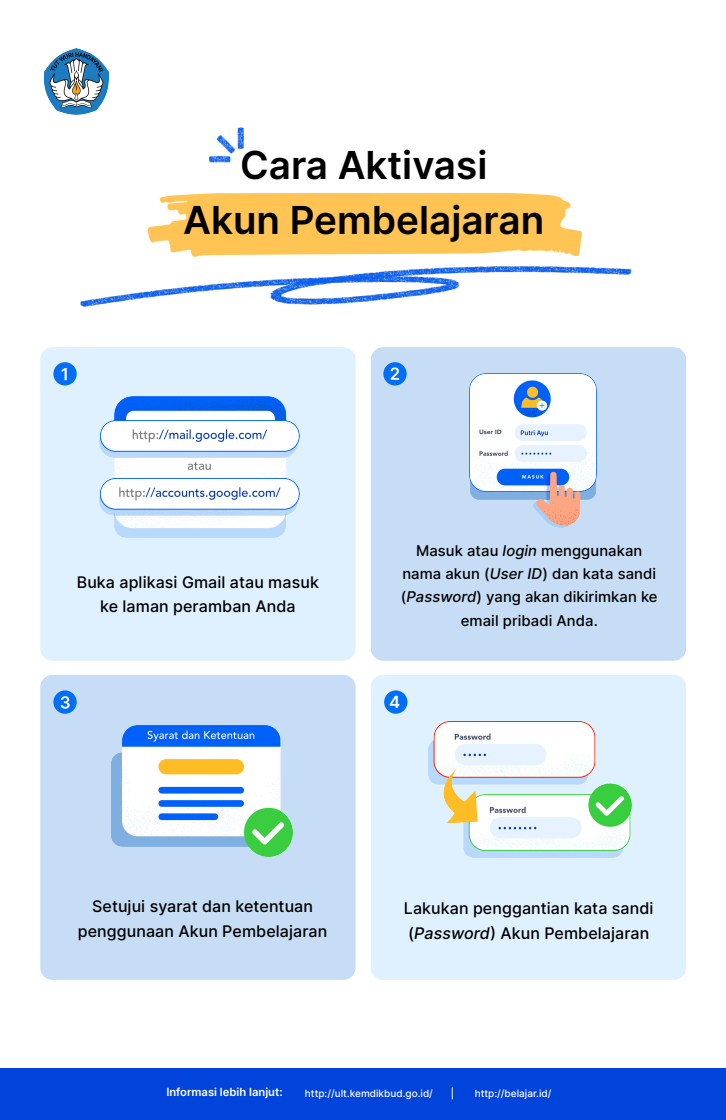
<style>
.page{position:relative;width:726px;height:1120px;background:#fff}
.page>*{position:absolute;margin:0;border:0;box-sizing:border-box;transform-origin:0 0}
.t1{font:600 38.56px/55.3px "Inter";color:#000;text-align:center}
.t2{font:600 16.72px "Inter";color:#fff}
.t3{font:500 16px/25.2px "Inter";letter-spacing:.005em;color:#000;text-align:center}
.t4{font:500 14.8px/23.2px "Inter";letter-spacing:.005em;color:#000;text-align:center}
.t5{font:600 11.2px "Inter";color:#fff}
.t6{font:500 10px "Inter";color:#fff}
.s1{font-style:italic}
</style>
<div class="page">
<div style="left:0;top:1068px;width:725px;height:52px;background:#0044db"></div>
<img style="left:43px;top:48px;width:66px;height:67px">
<img style="left:147px;top:193px;width:435px;height:64px">
<img style="left:209px;top:127px;width:35px;height:36px">
<div style="left:40px;top:675px;width:315px;height:305px;background:#c6ddf5;border-radius:12px"></div>
<div style="left:370px;top:675px;width:315px;height:305px;background:#dff1ff;border-radius:12px"></div>
<div style="left:40px;top:347px;width:315px;height:314px;background:#dff1ff;border-radius:12px"></div>
<div style="left:370px;top:347px;width:315px;height:314px;background:#c6ddf5;border-radius:12px"></div>
<div style="left:53px;top:362px;width:24px;height:23px;background:#006ef6;border-radius:50%"></div>
<svg style="left:62px;top:368px;width:5px;height:12px"></svg>
<div style="left:383px;top:362px;width:23px;height:23px;background:#006ef6;border-radius:50%"></div>
<svg style="left:390px;top:367px;width:9px;height:13px"></svg>
<div style="left:53px;top:690px;width:24px;height:24px;background:#006ef6;border-radius:50%"></div>
<svg style="left:61px;top:696px;width:9px;height:13px"></svg>
<div style="left:384px;top:690px;width:23px;height:24px;background:#006ef6;border-radius:50%"></div>
<img style="left:80px;top:266px;width:551px;height:41px">
<img style="left:99px;top:397px;width:200px;height:141px">
<img style="left:469px;top:374px;width:127px;height:153px">
<img style="left:112px;top:725px;width:180px;height:131px">
<img style="left:428px;top:721px;width:203px;height:136px">
<h1 class="t1" style="left:183px;top:137px;width:362px">Cara Aktivasi<br>Akun Pembelajaran</h1>
<p class="t3" style="left:77px;top:570px;width:243px;line-height:24px">Buka aplikasi Gmail atau masuk ke laman peramban Anda</p>
<p class="t4" style="left:400px;top:539px;width:258px">Masuk atau <span class="s1">login</span> menggunakan nama akun (<span class="s1">User ID</span>) dan kata sandi (<span class="s1">Password</span>) yang akan dikirimkan ke email pribadi Anda.</p>
<p class="t2" style="left:389px;top:690px;width:13px">4</p>
<p class="t3" style="left:78px;top:893px;width:251px">Setujui syarat dan ketentuan penggunaan Akun Pembelajaran</p>
<p class="t3" style="left:404px;top:895px;width:251px;text-align:left">Lakukan penggantian kata sandi (<span class="s1">Password</span>) Akun Pembelajaran</p>
<p class="t5" style="left:166px;top:1084px;width:118px">Informasi lebih lanjut:</p>
<p class="t6" style="left:305px;top:1086px;width:129px">http://ult.kemdikbud.go.id/</p>
<p class="t6" style="left:450px;top:1086px;width:5px">|</p>
<p class="t6" style="left:474px;top:1086px;width:78px">http://belajar.id/</p>
</div>
